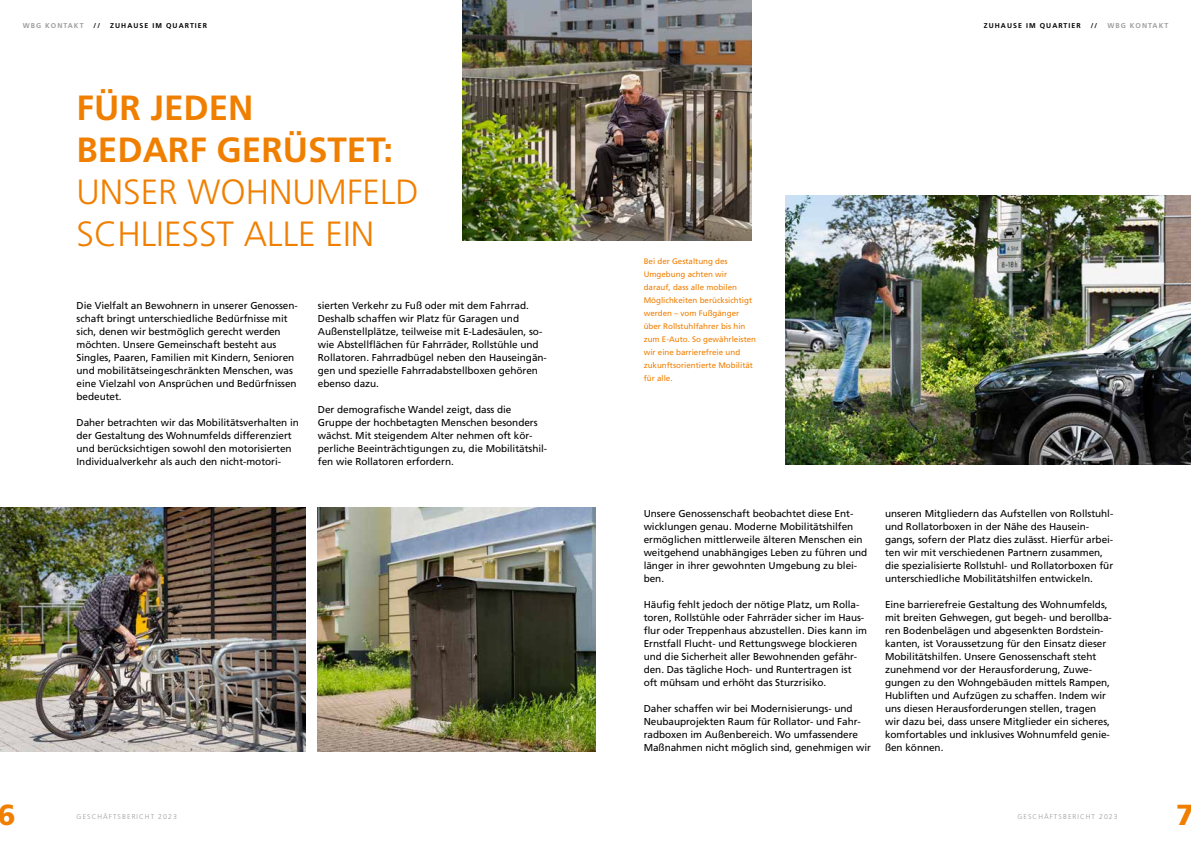
<style>
.page{position:relative;width:1191px;height:842px;background:#fff}
.page>*{position:absolute;margin:0;border:0;box-sizing:border-box;transform-origin:0 0}
.t1{font:300 35px/42px "Frutiger LT Std";color:#f07f00}
.t2{font:700 35px/42px "Frutiger LT Std";color:#f07f00}
.t3{font:900 29px "Frutiger LT Std";color:#f07f00}
.t4{font:10px/13px "Frutiger LT Std";letter-spacing:-.005em;color:#000}
.t5{font:8px/13px "Frutiger LT Std";color:#f07f00}
.t6{font:300 7px "Frutiger LT Std";letter-spacing:.15em;color:#9d9d9c}
.t7{font:700 7px "Frutiger LT Std";letter-spacing:.15em;color:#000}
.t8{font:700 7px "Frutiger LT Std";letter-spacing:.15em;color:#9d9d9c}
</style>
<div class="page">
<img style="left:0;top:508px;width:306px;height:243px">
<img style="left:318px;top:508px;width:277px;height:243px">
<img style="left:462px;top:0;width:289px;height:241px">
<img style="left:785px;top:195px;width:406px;height:270px">
<p class="t8" style="left:23px;top:21px;width:62px">WBG KONTAKT</p>
<p class="t7" style="left:94px;top:21px;width:8px">//</p>
<p class="t7" style="left:110px;top:21px;width:98px">ZUHAUSE IM QUARTIER</p>
<p class="t7" style="left:983px;top:21px;width:98px">ZUHAUSE IM QUARTIER</p>
<p class="t7" style="left:1090px;top:21px;width:8px">//</p>
<p class="t8" style="left:1107px;top:21px;width:62px">WBG KONTAKT</p>
<h1 class="t2" style="left:77px;top:87px;width:318px">FÜR JEDEN<br>BEDARF GERÜSTET:</h1>
<h1 class="t1" style="left:77px;top:171px;width:344px">UNSER WOHNUMFELD<br>SCHLIESST ALLE EIN</h1>
<p class="t4" style="left:77px;top:299px;width:223px">Die Vielfalt an Bewohnern in unserer Genossen&shy;schaft bringt unterschiedliche Bedürfnisse mit sich, denen wir bestmöglich gerecht werden möchten. Unsere Gemeinschaft besteht aus Singles, Paaren, Familien mit Kindern, Senioren und mobilitätseingeschränkten Menschen, was eine Vielzahl von Ansprüchen und Bedürfnissen bedeutet.</p>
<p class="t4" style="left:77px;top:416px;width:224px">Daher betrachten wir das Mobilitätsverhalten in der Gestaltung des Wohnumfelds differenziert und berücksichtigen sowohl den motorisierten Individualverkehr als auch den nicht-motori-</p>
<p class="t4" style="left:318px;top:299px;width:230px">sierten Verkehr zu Fuß oder mit dem Fahrrad.<br>Deshalb schaffen wir Platz für Garagen und Außenstellplätze, teilweise mit E-Ladesäulen, so&shy;wie Abstellflächen für Fahrräder, Rollstühle und Rollatoren. Fahrradbügel neben den Hauseingän&shy;gen und spezielle Fahrradabstellboxen gehören ebenso dazu.</p>
<p class="t4" style="left:318px;top:403px;width:231px">Der demografische Wandel zeigt, dass die Gruppe der hochbetagten Menschen besonders wächst. Mit steigendem Alter nehmen oft kör&shy;perliche Beeinträchtigungen zu, die Mobilitätshil&shy;fen wie Rollatoren erfordern.</p>
<p class="t5" style="left:643px;top:255px;width:114px">Bei der Gestaltung des<br>Umgebung achten wir darauf, dass alle mobilen<br>Möglichkeiten berücksichtigt werden – vom Fußgänger über Rollstuhlfahrer bis hin zum E-Auto. So gewährleisten wir eine barrierefreie und zukunftsorientierte Mobilität für alle.</p>
<p class="t4" style="left:643px;top:507px;width:225px">Unsere Genossenschaft beobachtet diese Ent&shy;wicklungen genau. Moderne Mobilitätshilfen ermöglichen mittlerweile älteren Menschen ein weitgehend unabhängiges Leben zu führen und länger in ihrer gewohnten Umgebung zu blei&shy;ben.</p>
<p class="t4" style="left:643px;top:598px;width:225px">Häufig fehlt jedoch der nötige Platz, um Rolla&shy;toren, Rollstühle oder Fahrräder sicher im Haus&shy;flur oder Treppenhaus abzustellen. Dies kann im Ernstfall Flucht- und Rettungswege blockieren und die Sicherheit aller Bewohnenden gefähr&shy;den. Das tägliche Hoch- und Runtertragen ist oft mühsam und erhöht das Sturzrisiko.</p>
<p class="t4" style="left:643px;top:702px;width:229px">Daher schaffen wir bei Modernisierungs- und Neubauprojekten Raum für Rollator- und Fahr&shy;radboxen im Außenbereich. Wo umfassendere Maßnahmen nicht möglich sind, genehmigen wir</p>
<p class="t4" style="left:885px;top:507px;width:230px">unseren Mitgliedern das Aufstellen von Rollstuhl&shy;und Rollatorboxen in der Nähe des Hausein&shy;gangs, sofern der Platz dies zulässt. Hierfür arbei&shy;ten wir mit verschiedenen Partnern zusammen, die spezialisierte Rollstuhl- und Rollatorboxen für unterschiedliche Mobilitätshilfen entwickeln.</p>
<p class="t4" style="left:885px;top:598px;width:228px">Eine barrierefreie Gestaltung des Wohnumfelds, mit breiten Gehwegen, gut begeh- und berollba&shy;ren Bodenbelägen und abgesenkten Bordstein&shy;kanten, ist Voraussetzung für den Einsatz dieser Mobilitätshilfen. Unsere Genossenschaft steht zunehmend vor der Herausforderung, Zuwe&shy;gungen zu den Wohngebäuden mittels Rampen, Hubliften und Aufzügen zu schaffen. Indem wir uns diesen Herausforderungen stellen, tragen wir dazu bei, dass unsere Mitglieder ein sicheres, komfortables und inklusives Wohnumfeld genie&shy;ßen können.</p>
<h2 class="t3" style="left:-3px;top:797px;width:19px">6</h2>
<p class="t6" style="left:77px;top:812px;width:102px">GESCHÄFTSBERICHT 2023</p>
<p class="t6" style="left:1017px;top:812px;width:102px">GESCHÄFTSBERICHT 2023</p>
<h2 class="t3" style="left:1176px;top:797px;width:19px">7</h2>
</div>
